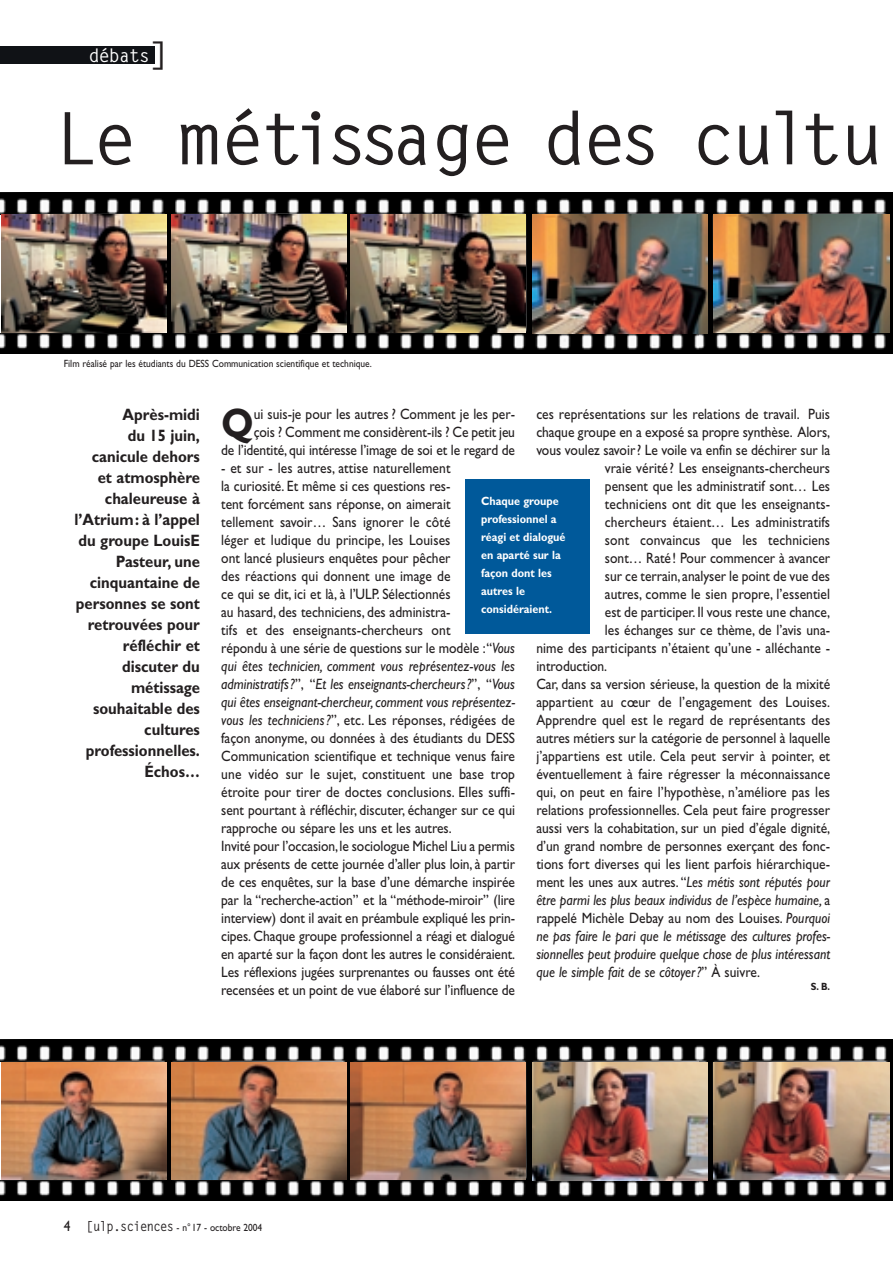
<style>
.page{position:relative;width:893px;height:1262px;background:#fff}
.page>*{position:absolute;margin:0;border:0;box-sizing:border-box;transform-origin:0 0}
.t1{font:700 72.3px "Letter Gothic";letter-spacing:-.05em;color:#231f20}
.t2{font:700 41.4px "Gill Sans";color:#231f20;scale:.9 1}
.t3{font:700 18.3px "Letter Gothic";letter-spacing:-.05em;color:#fff}
.t4{font:700 16.5px/21px "Gill Sans";color:#231f20;text-align:right;scale:.9 1}
.t5{font:15px/18px "Gill Sans";color:#231f20;text-align:right;scale:.9 1}
.t6{font:italic 15px "Gill Sans";color:#231f20;scale:.9 1}
.t7{font:700 12px/18px "Gill Sans";color:#fff;scale:.9 1}
.t8{font:10.5px "Gill Sans";color:#231f20;scale:.9 1}
.t9{font:700 10.5px "Gill Sans";color:#231f20;scale:.9 1}
.s1{font-size:33.15px;color:#231f20}
.s2{font-style:italic}
.s3{font-style:normal}
.s4{font-size:15px}
.s5{font-family:"Letter Gothic";font-weight:700;font-size:13.5px}
</style>
<div class="page">
<img style="left:1px;top:192px;width:698px;height:161px">
<img style="left:699px;top:192px;width:193px;height:161px">
<div style="left:1px;top:47px;width:154px;height:17px;background:#101216"></div>
<img style="left:1px;top:215px;width:166px;height:117px">
<img style="left:172px;top:214px;width:174px;height:118px">
<img style="left:351px;top:215px;width:174px;height:117px">
<img style="left:532px;top:214px;width:175px;height:119px">
<img style="left:713px;top:215px;width:176px;height:117px">
<img style="left:1px;top:1040px;width:698px;height:160px">
<img style="left:699px;top:1040px;width:193px;height:160px">
<img style="left:2px;top:1062px;width:165px;height:117px">
<img style="left:172px;top:1062px;width:174px;height:117px">
<img style="left:351px;top:1062px;width:174px;height:117px">
<img style="left:532px;top:1062px;width:175px;height:118px">
<img style="left:713px;top:1062px;width:176px;height:117px">
<div style="left:465px;top:479px;width:125px;height:155px;background:#00599a"></div>
<p class="t3" style="left:89px;top:48px;width:81px">débats<span class="s1">]</span></p>
<h1 class="t1" style="left:53px;top:111px;width:831px">Le métissage des cultu</h1>
<p class="t8" style="left:64px;top:360px;width:344px">Film réalisé par les étudiants du DESS Communication scientifique et technique.</p>
<p class="t4" style="left:74px;top:405px;width:141px">Après-midi<br>du 15 juin, canicule dehors et atmosphère chaleureuse à l’Atrium: à l’appel du groupe LouisE<br>Pasteur, une cinquantaine de personnes se sont retrouvées pour réfléchir et discuter du métissage souhaitable des cultures professionnelles.<br>Échos…</p>
<h2 class="t2" style="left:221px;top:408px;width:38px">Q</h2>
<p class="t5" style="left:221px;top:406px;width:328px">ui suis-je pour les autres ? Comment je les per-<br>çois ? Comment me considèrent-ils ? Ce petit jeu<br>de l’identité, qui intéresse l’image de soi et le regard de</p>
<p class="t5" style="left:221px;top:460px;width:328px;text-align:left">- et sur - les autres, attise naturellement<br>la curiosité. Et même si ces questions res-<br>tent forcément sans réponse, on aimerait<br>tellement savoir… Sans ignorer le côté<br>léger et ludique du principe, les Louises<br>ont lancé plusieurs enquêtes pour pêcher<br>des réactions qui donnent une image de<br>ce qui se dit, ici et là, à l’ULP. Sélectionnés<br>au hasard, des techniciens, des administra-<br>tifs et des enseignants-chercheurs ont<br>répondu à une série de questions sur le modèle :“<span class="s2">Vous qui êtes technicien, comment vous représentez-vous les administratifs?</span>”, “<span class="s2">Et les enseignants-chercheurs?</span>”, “<span class="s2">Vous qui êtes enseignant-chercheur, comment vous représentez&shy;vous les techniciens?</span>”, etc. Les réponses, rédigées de façon anonyme, ou données à des étudiants du DESS Communication scientifique et technique venus faire une vidéo sur le sujet, constituent une base trop étroite pour tirer de doctes conclusions. Elles suffi&shy;sent pourtant à réfléchir, discuter, échanger sur ce qui rapproche ou sépare les uns et les autres.<br>Invité pour l’occasion,le sociologue Michel Liu a permis aux présents de cette journée d’aller plus loin, à partir de ces enquêtes, sur la base d’une démarche inspirée par la “recherche-action” et la “méthode-miroir” (lire interview) dont il avait en préambule expliqué les prin&shy;cipes. Chaque groupe professionnel a réagi et dialogué en aparté sur la façon dont les autres le considéraient.<br>Les réflexions jugées surprenantes ou fausses ont été recensées et un point de vue élaboré sur l’influence de</p>
<p class="t5" style="left:536px;top:406px;width:328px">ces représentations sur les relations de travail. Puis</p>
<p class="t5" style="left:536px;top:424px;width:328px">chaque groupe en a exposé sa propre synthèse. Alors,</p>
<p class="t5" style="left:536px;top:442px;width:328px">vous voulez savoir? Le voile va enfin se déchirer sur la</p>
<p class="t5" style="left:605px;top:460px;width:252px">vraie vérité? Les enseignants-chercheurs</p>
<p class="t5" style="left:605px;top:478px;width:252px">pensent que les administratif sont… Les</p>
<p class="t5" style="left:605px;top:496px;width:252px">techniciens ont dit que les enseignants-</p>
<p class="t5" style="left:605px;top:514px;width:252px">chercheurs étaient… Les administratifs</p>
<p class="t5" style="left:605px;top:532px;width:252px">sont convaincus que les techniciens</p>
<p class="t5" style="left:605px;top:550px;width:252px">sont… Raté! Pour commencer à avancer</p>
<p class="t5" style="left:605px;top:568px;width:252px">sur ce terrain,analyser le point de vue des</p>
<p class="t5" style="left:605px;top:586px;width:252px">autres, comme le sien propre, l’essentiel</p>
<p class="t5" style="left:605px;top:604px;width:252px">est de participer. Il vous reste une chance,</p>
<p class="t5" style="left:605px;top:622px;width:252px">les échanges sur ce thème, de l’avis una-</p>
<p class="t5" style="left:536px;top:640px;width:328px">nime des participants n’étaient qu’une - alléchante -</p>
<p class="t5" style="left:536px;top:658px;width:80px">introduction.</p>
<p class="t5" style="left:536px;top:676px;width:328px">Car, dans sa version sérieuse, la question de la mixité</p>
<p class="t5" style="left:536px;top:694px;width:328px">appartient au cœur de l’engagement des Louises.</p>
<p class="t5" style="left:536px;top:712px;width:328px">Apprendre quel est le regard de représentants des</p>
<p class="t5" style="left:536px;top:730px;width:328px">autres métiers sur la catégorie de personnel à laquelle</p>
<p class="t5" style="left:536px;top:748px;width:328px">j’appartiens est utile. Cela peut servir à pointer, et</p>
<p class="t5" style="left:536px;top:766px;width:328px">éventuellement à faire régresser la méconnaissance</p>
<p class="t5" style="left:536px;top:784px;width:328px">qui, on peut en faire l’hypothèse, n’améliore pas les</p>
<p class="t5" style="left:536px;top:802px;width:328px">relations professionnelles. Cela peut faire progresser</p>
<p class="t5" style="left:536px;top:820px;width:328px">aussi vers la cohabitation, sur un pied d’égale dignité,</p>
<p class="t5" style="left:536px;top:838px;width:328px">d’un grand nombre de personnes exerçant des fonc-</p>
<p class="t5" style="left:536px;top:856px;width:328px">tions fort diverses qui les lient parfois hiérarchique-</p>
<p class="t6" style="left:536px;top:876px;width:328px"><span class="s3">ment les unes aux autres. “</span>Les métis sont réputés pour</p>
<p class="t6" style="left:536px;top:894px;width:328px">être parmi les plus beaux individus de l’espèce humaine, <span class="s3">a</span></p>
<p class="t5" style="left:536px;top:910px;width:328px">rappelé Michèle Debay au nom des Louises. <span class="s2">Pourquoi</span></p>
<p class="t6" style="left:536px;top:930px;width:328px">ne pas faire le pari que le métissage des cultures profes-</p>
<p class="t6" style="left:536px;top:948px;width:328px">sionnelles peut produire quelque chose de plus intéressant</p>
<p class="t6" style="left:536px;top:966px;width:250px">que le simple fait de se côtoyer?<span class="s3">” À suivre.</span></p>
<p class="t9" style="left:810px;top:983px;width:23px">S. B.</p>
<p class="t7" style="left:481px;top:493px;width:95px">Chaque groupe professionnel a réagi et dialogué en aparté sur la façon dont les autres le considéraient.</p>
<p class="t8" style="left:64px;top:1223px;width:222px"><span class="s4">4</span> <span class="s5">[ulp.sciences</span> - n°17 - octobre 2004</p>
</div>
